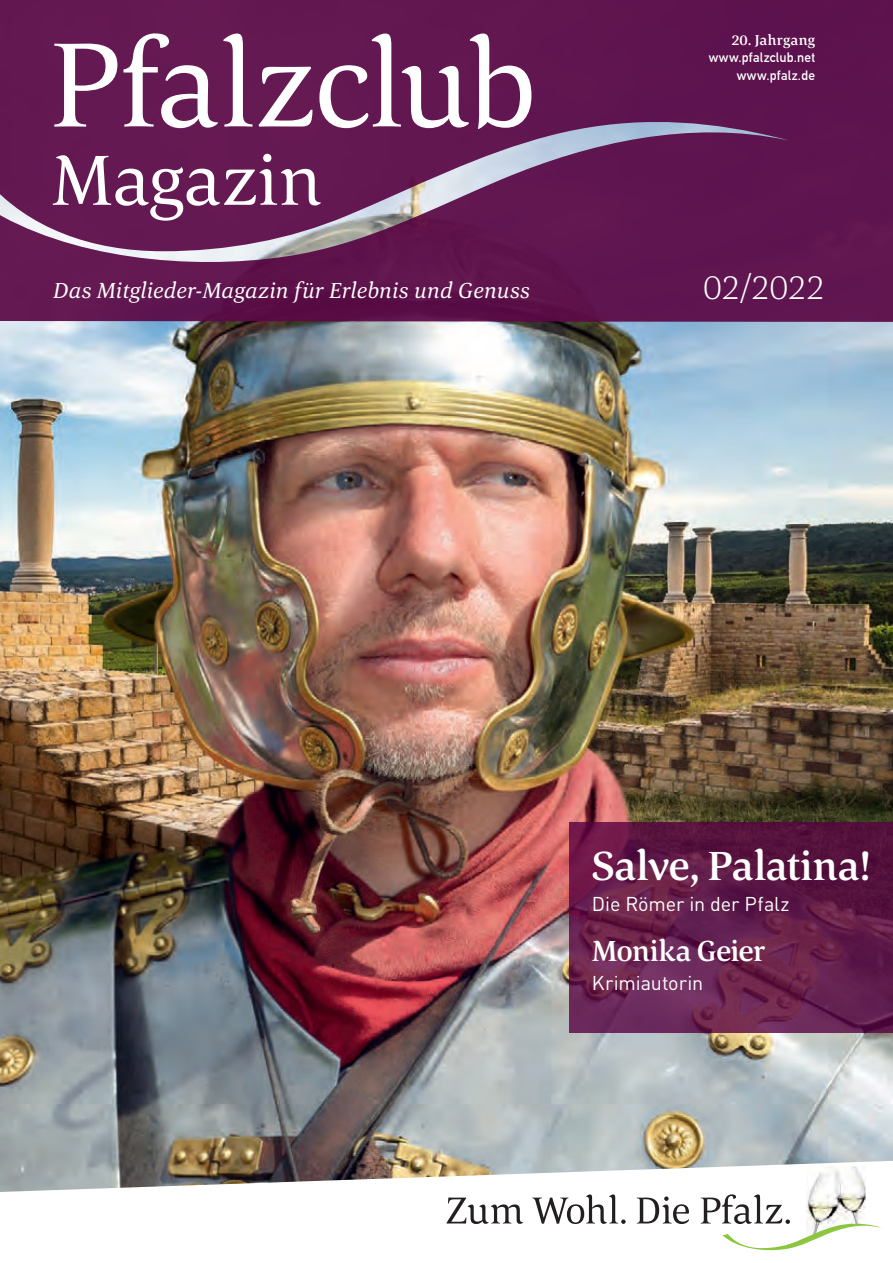
<style>
.page{position:relative;width:893px;height:1263px;background:#fff}
.page>*{position:absolute;margin:0;border:0;box-sizing:border-box;transform-origin:0 0}
.t1{font:124.2px "Corda";letter-spacing:-.025em;color:#fff}
.t2{font:73.35px "Corda";letter-spacing:-.01em;color:#fff}
.t3{font:500 42px "Corda";letter-spacing:-.01em;color:#fff}
.t4{font:200 35.25px "Corda";letter-spacing:-.015em;color:#fff}
.t5{font:500 30px "Corda";letter-spacing:-.025em;color:#fff}
.t6{font:italic 22.5px "Corda";color:#fff}
.t7{font:19.8px "DIN";letter-spacing:-.005em;color:#fff}
.t8{font:500 14.85px "Corda";letter-spacing:.01em;color:#fff}
.t9{font:700 13.35px/17.7px "DIN Alternate";letter-spacing:.02em;color:#fff;text-align:right}
</style>
<div class="page">
<img style="left:0;top:322px;width:893px;height:839px">
<svg style="left:569px;top:822px;width:324px;height:210px;background:#641e4a"></svg>
<svg style="left:0;top:0;width:893px;height:322px;background:#661f56"></svg>
<svg style="left:0;top:1161px;width:884px;height:63px"></svg>
<img style="left:806px;top:1166px;width:59px;height:28px">
<svg style="left:447px;top:1194px;width:435px;height:57px"></svg>
<h1 class="t1" style="left:49px;top:3px;width:489px">Pfalzclub</h1>
<h2 class="t2" style="left:51px;top:132px;width:272px">Magazin</h2>
<p class="t8" style="left:731px;top:30px;width:85px">20. Jahrgang</p>
<p class="t9" style="left:709px;top:48px;width:108px">www.pfalzclub.net www.pfalz.de</p>
<p class="t6" style="left:53px;top:276px;width:478px">Das Mitglieder-Magazin für Erlebnis und Genuss</p>
<h3 class="t4" style="left:703px;top:264px;width:123px">02/2022</h3>
<h3 class="t3" style="left:592px;top:838px;width:280px">Salve, Palatina!</h3>
<p class="t7" style="left:592px;top:892px;width:199px">Die Römer in der Pfalz</p>
<h3 class="t5" style="left:592px;top:931px;width:175px">Monika Geier</h3>
<p class="t7" style="left:592px;top:970px;width:113px">Krimiautorin</p>
</div>
